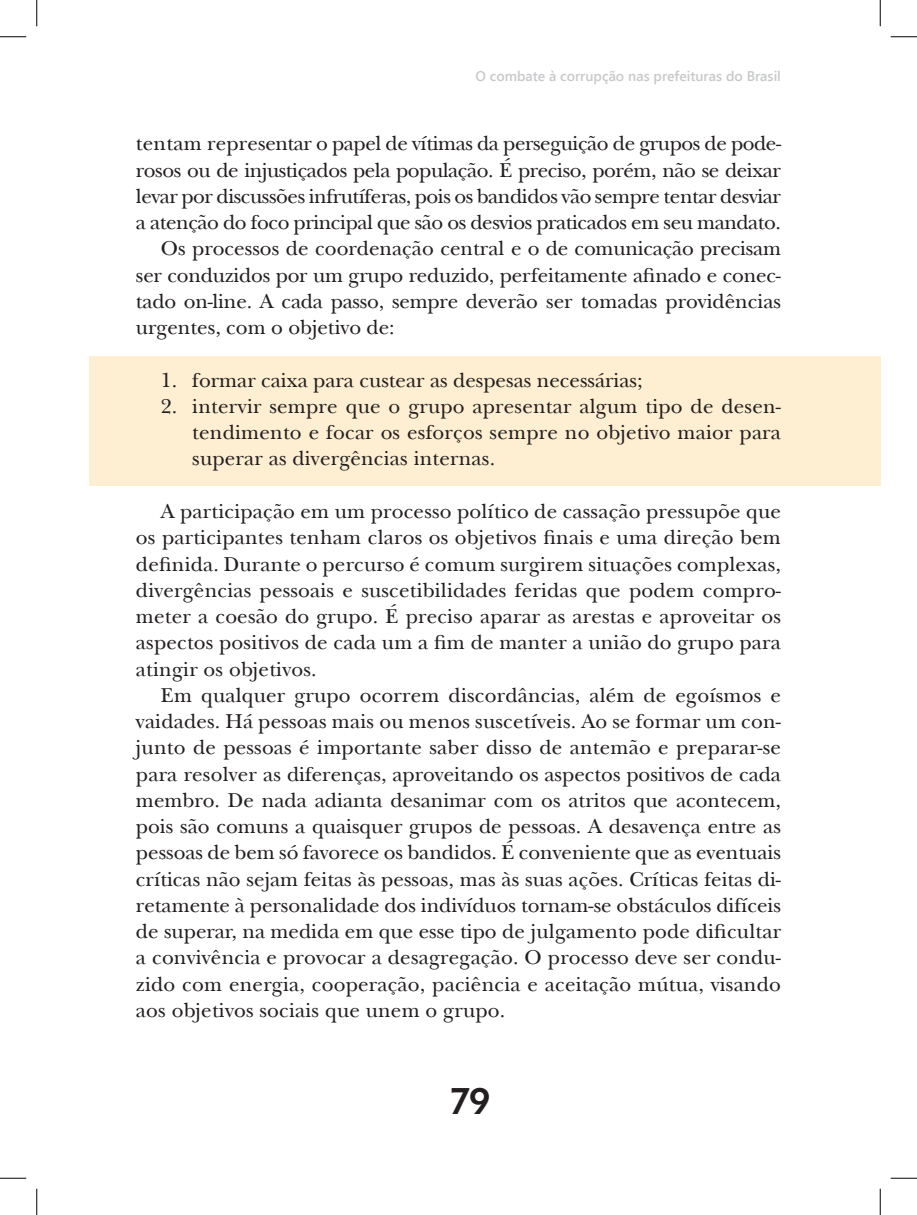
<style>
.page{position:relative;width:917px;height:1215px;background:#fff}
.page>*{position:absolute;margin:0;border:0;box-sizing:border-box;transform-origin:0 0}
.t1{font:600 33.25px "Penumbra Flare Std";color:#231f20}
.t2{font:21px/26.2px "New Baskerville";letter-spacing:-.01em;color:#231f20;text-align:justify}
.t3{font:600 14px "Segoe UI";color:#c8c9cb}
</style>
<div class="page">
<div style="left:89px;top:356px;width:791px;height:130px;background:#feefd2"></div>
<svg style="left:0;top:36px;width:26px;height:1px"></svg>
<svg style="left:891px;top:36px;width:26px;height:1px"></svg>
<svg style="left:0;top:1177px;width:26px;height:1px"></svg>
<svg style="left:891px;top:1177px;width:26px;height:1px"></svg>
<svg style="left:36px;top:0;width:1px;height:26px"></svg>
<svg style="left:36px;top:1188px;width:1px;height:26px"></svg>
<svg style="left:880px;top:0;width:1px;height:26px"></svg>
<svg style="left:880px;top:1188px;width:1px;height:26px"></svg>
<p class="t3" style="left:475px;top:66px;width:307px">O combate à corrupção nas prefeituras do Brasil</p>
<p class="t2" style="left:136px;top:131px;width:646px">tentam representar o papel de vítimas da perseguição de grupos de pode-</p>
<p class="t2" style="left:136px;top:157px;width:646px">rosos ou de injustiçados pela população. É preciso, porém, não se deixar</p>
<p class="t2" style="left:136px;top:183px;width:646px">levar por discussões infrutíferas, pois os bandidos vão sempre tentar desviar</p>
<p class="t2" style="left:136px;top:209px;width:646px">a atenção do foco principal que são os desvios praticados em seu mandato.</p>
<p class="t2" style="left:161px;top:236px;width:622px">Os processos de coordenação central e o de comunicação precisam</p>
<p class="t2" style="left:136px;top:262px;width:646px">ser conduzidos por um grupo reduzido, perfeitamente afinado e conec-</p>
<p class="t2" style="left:136px;top:288px;width:646px">tado on-line. A cada passo, sempre deverão ser tomadas providências</p>
<p class="t2" style="left:136px;top:314px;width:260px">urgentes, com o objetivo de:</p>
<p class="t2" style="left:161px;top:367px;width:483px">1. formar caixa para custear as despesas necessárias;</p>
<p class="t2" style="left:192px;top:393px;width:590px;text-indent:-32px">2. intervir sempre que o grupo apresentar algum tipo de desen&shy;tendimento e focar os esforços sempre no objetivo maior para superar as divergências internas.</p>
<p class="t2" style="left:136px;top:498px;width:646px;text-indent:25px">A participação em um processo político de cassação pressupõe que os participantes tenham claros os objetivos finais e uma direção bem definida. Durante o percurso é comum surgirem situações complexas, divergências pessoais e suscetibilidades feridas que podem compro&shy;meter a coesão do grupo. É preciso aparar as arestas e aproveitar os aspectos positivos de cada um a fim de manter a união do grupo para atingir os objetivos.</p>
<p class="t2" style="left:136px;top:682px;width:646px;text-indent:25px">Em qualquer grupo ocorrem discordâncias, além de egoísmos e vaidades. Há pessoas mais ou menos suscetíveis. Ao se formar um con&shy;junto de pessoas é importante saber disso de antemão e preparar-se para resolver as diferenças, aproveitando os aspectos positivos de cada membro. De nada adianta desanimar com os atritos que acontecem, pois são comuns a quaisquer grupos de pessoas. A desavença entre as pessoas de bem só favorece os bandidos. É conveniente que as eventuais críticas não sejam feitas às pessoas, mas às suas ações. Críticas feitas di&shy;retamente à personalidade dos indivíduos tornam-se obstáculos difíceis de superar, na medida em que esse tipo de julgamento pode dificultar a convivência e provocar a desagregação. O processo deve ser condu&shy;zido com energia, cooperação, paciência e aceitação mútua, visando aos objetivos sociais que unem o grupo.</p>
<h1 class="t1" style="left:451px;top:1080px;width:41px">79</h1>
</div>
